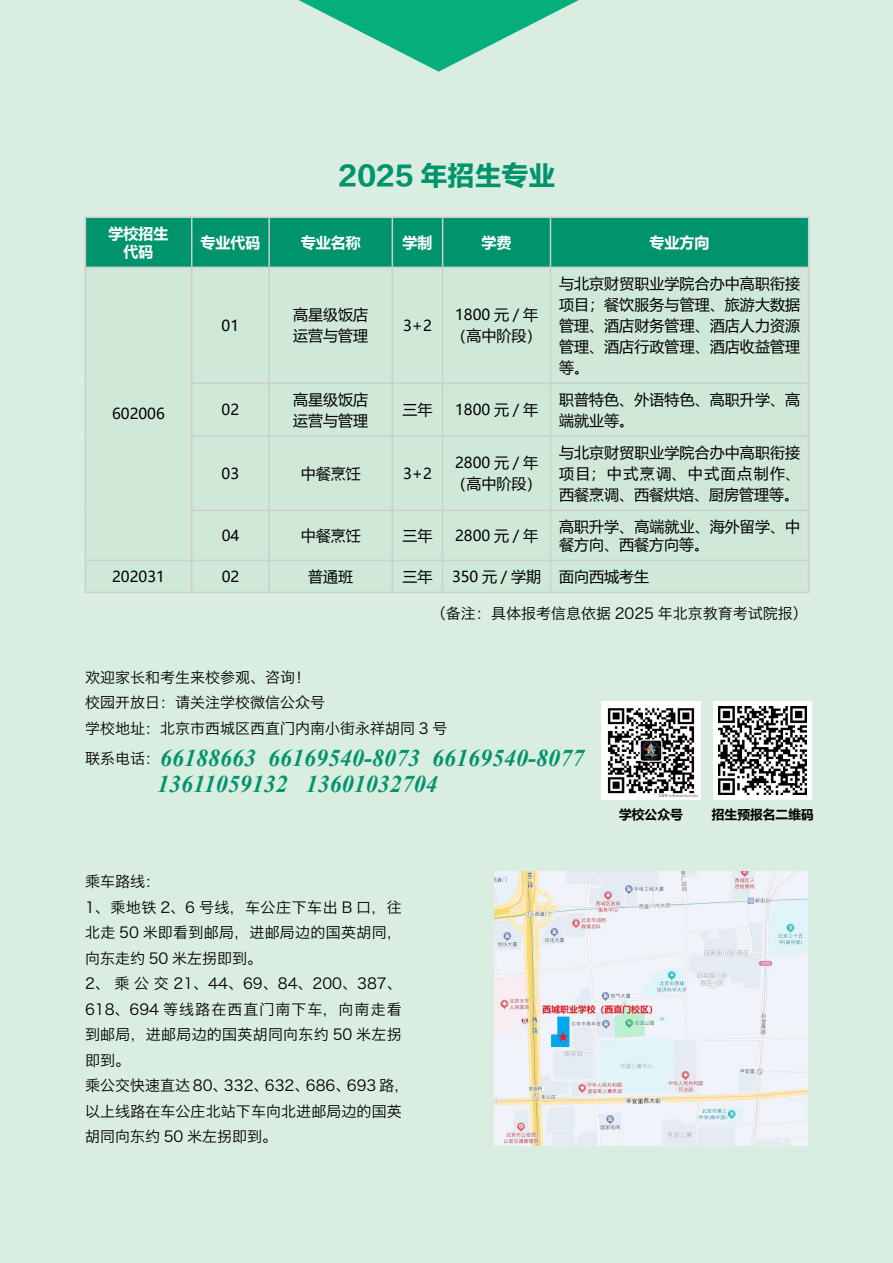
<style>
.page{position:relative;width:893px;height:1263px;background:#daede1}
.page>*{position:absolute;margin:0;border:0;box-sizing:border-box;transform-origin:0 0}
.t1{font:27px "FZLTDHK GBK1 0";color:#00946d}
.t2{font:italic 700 24px/25.5px "Times New Roman";color:#00946d}
.t3{font:15px/21px "Microsoft Ya Hei";color:#000}
.t4{font:15px/25.5px "Hiragino Sans GB W3";color:#000}
.t5{font:700 15px/18px "Microsoft Ya Hei";color:#fff;text-align:center}
.t6{font:700 12.75px "Microsoft Ya Hei";color:#000}
.s1{font-family:"Hiragino Sans GB W3";font-weight:400;font-style:normal;font-size:15px;color:#000}
</style>
<div class="page">
<img style="left:495px;top:871px;width:313px;height:274px">
<div style="left:86px;top:218px;width:722px;height:49px;background:#00946d"></div>
<div style="left:86px;top:268px;width:722px;height:324px;background:#cfe8d8"></div>
<hr style="left:85px;top:217px;width:107px;height:1px;background:#cdcece">
<hr style="left:85px;top:218px;width:1px;height:49px;background:#cdcece">
<hr style="left:192px;top:217px;width:77px;height:1px;background:#cdcece">
<hr style="left:191px;top:218px;width:1px;height:49px;background:#cdcece">
<hr style="left:269px;top:217px;width:123px;height:1px;background:#cdcece">
<hr style="left:268px;top:218px;width:2px;height:49px;background:#cdcece">
<hr style="left:392px;top:217px;width:51px;height:1px;background:#cdcece">
<hr style="left:392px;top:218px;width:1px;height:49px;background:#cdcece">
<hr style="left:443px;top:217px;width:107px;height:1px;background:#cdcece">
<hr style="left:442px;top:218px;width:1px;height:49px;background:#cdcece">
<hr style="left:550px;top:217px;width:259px;height:1px;background:#cdcece">
<hr style="left:550px;top:218px;width:1px;height:49px;background:#cdcece">
<hr style="left:808px;top:218px;width:1px;height:49px;background:#cdcece">
<hr style="left:85px;top:267px;width:107px;height:1px;background:#cdcece">
<hr style="left:85px;top:268px;width:1px;height:115px;background:#cdcece">
<hr style="left:192px;top:267px;width:77px;height:1px;background:#cdcece">
<hr style="left:191px;top:268px;width:1px;height:115px;background:#cdcece">
<hr style="left:269px;top:267px;width:123px;height:1px;background:#cdcece">
<hr style="left:268px;top:268px;width:2px;height:115px;background:#cdcece">
<hr style="left:392px;top:267px;width:51px;height:1px;background:#cdcece">
<hr style="left:392px;top:268px;width:1px;height:115px;background:#cdcece">
<hr style="left:443px;top:267px;width:107px;height:1px;background:#cdcece">
<hr style="left:442px;top:268px;width:1px;height:115px;background:#cdcece">
<hr style="left:85px;top:383px;width:1px;height:53px;background:#cdcece">
<hr style="left:85px;top:436px;width:1px;height:74px;background:#cdcece">
<hr style="left:85px;top:510px;width:1px;height:50px;background:#cdcece">
<hr style="left:192px;top:560px;width:77px;height:1px;background:#cdcece">
<hr style="left:269px;top:560px;width:123px;height:1px;background:#cdcece">
<hr style="left:392px;top:560px;width:51px;height:1px;background:#cdcece">
<hr style="left:443px;top:560px;width:107px;height:1px;background:#cdcece">
<hr style="left:550px;top:267px;width:259px;height:1px;background:#cdcece">
<hr style="left:550px;top:268px;width:1px;height:115px;background:#cdcece">
<hr style="left:808px;top:268px;width:1px;height:115px;background:#cdcece">
<hr style="left:550px;top:560px;width:259px;height:1px;background:#cdcece">
<hr style="left:191px;top:383px;width:78px;height:1px;background:#cdcece">
<hr style="left:191px;top:384px;width:1px;height:52px;background:#cdcece">
<hr style="left:269px;top:383px;width:123px;height:1px;background:#cdcece">
<hr style="left:268px;top:384px;width:2px;height:52px;background:#cdcece">
<hr style="left:392px;top:383px;width:51px;height:1px;background:#cdcece">
<hr style="left:392px;top:384px;width:1px;height:52px;background:#cdcece">
<hr style="left:443px;top:383px;width:107px;height:1px;background:#cdcece">
<hr style="left:442px;top:384px;width:1px;height:52px;background:#cdcece">
<hr style="left:550px;top:383px;width:259px;height:1px;background:#cdcece">
<hr style="left:550px;top:384px;width:1px;height:52px;background:#cdcece">
<hr style="left:808px;top:384px;width:1px;height:52px;background:#cdcece">
<hr style="left:191px;top:436px;width:78px;height:1px;background:#cdcece">
<hr style="left:191px;top:437px;width:1px;height:73px;background:#cdcece">
<hr style="left:269px;top:436px;width:123px;height:1px;background:#cdcece">
<hr style="left:268px;top:437px;width:2px;height:73px;background:#cdcece">
<hr style="left:392px;top:436px;width:51px;height:1px;background:#cdcece">
<hr style="left:392px;top:437px;width:1px;height:73px;background:#cdcece">
<hr style="left:443px;top:436px;width:107px;height:1px;background:#cdcece">
<hr style="left:442px;top:437px;width:1px;height:73px;background:#cdcece">
<hr style="left:191px;top:511px;width:1px;height:49px;background:#cdcece">
<hr style="left:268px;top:511px;width:2px;height:49px;background:#cdcece">
<hr style="left:392px;top:511px;width:1px;height:49px;background:#cdcece">
<hr style="left:442px;top:511px;width:1px;height:49px;background:#cdcece">
<hr style="left:85px;top:561px;width:1px;height:31px;background:#cdcece">
<hr style="left:191px;top:561px;width:1px;height:31px;background:#cdcece">
<hr style="left:268px;top:561px;width:2px;height:31px;background:#cdcece">
<hr style="left:392px;top:561px;width:1px;height:31px;background:#cdcece">
<hr style="left:442px;top:561px;width:1px;height:31px;background:#cdcece">
<hr style="left:550px;top:436px;width:259px;height:1px;background:#cdcece">
<hr style="left:550px;top:437px;width:1px;height:73px;background:#cdcece">
<hr style="left:808px;top:437px;width:1px;height:73px;background:#cdcece">
<hr style="left:550px;top:511px;width:1px;height:49px;background:#cdcece">
<hr style="left:808px;top:511px;width:1px;height:49px;background:#cdcece">
<hr style="left:550px;top:561px;width:1px;height:31px;background:#cdcece">
<hr style="left:808px;top:561px;width:1px;height:31px;background:#cdcece">
<hr style="left:191px;top:510px;width:78px;height:1px;background:#cdcece">
<hr style="left:269px;top:510px;width:123px;height:1px;background:#cdcece">
<hr style="left:392px;top:510px;width:51px;height:1px;background:#cdcece">
<hr style="left:443px;top:510px;width:107px;height:1px;background:#cdcece">
<hr style="left:85px;top:560px;width:107px;height:1px;background:#cdcece">
<hr style="left:85px;top:592px;width:107px;height:1px;background:#cdcece">
<hr style="left:192px;top:592px;width:77px;height:1px;background:#cdcece">
<hr style="left:269px;top:592px;width:123px;height:1px;background:#cdcece">
<hr style="left:392px;top:592px;width:51px;height:1px;background:#cdcece">
<hr style="left:443px;top:592px;width:107px;height:1px;background:#cdcece">
<hr style="left:550px;top:510px;width:259px;height:1px;background:#cdcece">
<hr style="left:550px;top:592px;width:259px;height:1px;background:#cdcece">
<svg style="left:770px;top:995px;width:38px;height:151px;background:#eff1f6"></svg>
<svg style="left:298px;top:0;width:281px;height:72px"></svg>
<div style="left:714px;top:701px;width:98px;height:99px;background:#fff"></div>
<img style="left:602px;top:701px;width:98px;height:99px">
<img style="left:719px;top:706px;width:88px;height:89px">
<h1 class="t1" style="left:338px;top:161px;width:219px">2025 年招生专业</h1>
<p class="t5" style="left:109px;top:224px;width:61px">学校招生代码</p>
<p class="t5" style="left:200px;top:233px;width:61px">专业代码</p>
<p class="t5" style="left:301px;top:233px;width:61px">专业名称</p>
<p class="t5" style="left:402px;top:233px;width:31px">学制</p>
<p class="t5" style="left:482px;top:233px;width:31px">学费</p>
<p class="t5" style="left:650px;top:233px;width:61px">专业方向</p>
<p class="t3" style="left:112px;top:403px;width:54px">602006</p>
<p class="t3" style="left:222px;top:314px;width:19px">01</p>
<p class="t3" style="left:293px;top:304px;width:76px">高星级饭店运营与管理</p>
<p class="t3" style="left:403px;top:314px;width:30px">3+2</p>
<p class="t3" style="left:452px;top:304px;width:91px">1800 元 / 年（高中阶段）</p>
<p class="t3" style="left:559px;top:272px;width:243px;text-align:justify">与北京财贸职业学院合办中高职衔接项目；餐饮服务与管理、旅游大数据管理、酒店财务管理、酒店人力资源管理、酒店行政管理、酒店收益管理等。</p>
<p class="t3" style="left:222px;top:399px;width:19px">02</p>
<p class="t3" style="left:293px;top:388px;width:76px">高星级饭店运营与管理</p>
<p class="t3" style="left:402px;top:399px;width:31px">三年</p>
<p class="t3" style="left:455px;top:399px;width:84px">1800 元 / 年</p>
<p class="t3" style="left:559px;top:388px;width:243px">职普特色、外语特色、高职升学、高端就业等。</p>
<p class="t3" style="left:222px;top:462px;width:19px">03</p>
<p class="t3" style="left:301px;top:462px;width:61px">中餐烹饪</p>
<p class="t3" style="left:403px;top:462px;width:30px">3+2</p>
<p class="t3" style="left:452px;top:452px;width:91px">2800 元 / 年（高中阶段）</p>
<p class="t3" style="left:559px;top:441px;width:243px;text-align:justify">与北京财贸职业学院合办中高职衔接项目；中式烹调、中式面点制作、西餐烹调、西餐烘焙、厨房管理等。</p>
<p class="t3" style="left:222px;top:524px;width:19px">04</p>
<p class="t3" style="left:301px;top:524px;width:61px">中餐烹饪</p>
<p class="t3" style="left:402px;top:524px;width:31px">三年</p>
<p class="t3" style="left:455px;top:524px;width:84px">2800 元 / 年</p>
<p class="t3" style="left:559px;top:517px;width:243px;line-height:18px">高职升学、高端就业、海外留学、中餐方向、西餐方向等。</p>
<p class="t3" style="left:112px;top:565px;width:54px">202031</p>
<p class="t3" style="left:222px;top:565px;width:19px">02</p>
<p class="t3" style="left:308px;top:565px;width:46px">普通班</p>
<p class="t3" style="left:402px;top:565px;width:31px">三年</p>
<p class="t3" style="left:452px;top:565px;width:198px">350 元 / 学期 面向西城考生</p>
<p class="t4" style="left:431px;top:600px;width:378px">（备注：具体报考信息依据 2025 年北京教育考试院报）</p>
<p class="t4" style="left:85px;top:664px;width:364px">欢迎家长和考生来校参观、咨询！<br>校园开放日：请关注学校微信公众号<br>学校地址：北京市西城区西直门内南小街永祥胡同 3 号</p>
<h2 class="t2" style="left:157px;top:745px;width:428px;text-indent:-72px"><span class="s1">联系电话：</span>66188663 66169540-8073 66169540-8077<br>13611059132 13601032704</h2>
<p class="t4" style="left:85px;top:868px;width:326px">乘车路线：<br>1、乘地铁 2、6 号线，车公庄下车出 B 口，往北走 50 米即看到邮局，进邮局边的国英胡同，向东走约 50 米左拐即到。<br>2、乘公交 21、44、69、84、200、387、<br>618、694 等线路在西直门南下车，向南走看到邮局，进邮局边的国英胡同向东约 50 米左拐即到。<br>乘公交快速直达 80、332、632、686、693 路，以上线路在车公庄北站下车向北进邮局边的国英胡同向东约 50 米左拐即到。</p>
<p class="t6" style="left:619px;top:805px;width:65px">学校公众号</p>
<p class="t6" style="left:712px;top:805px;width:103px">招生预报名二维码</p>
</div>
